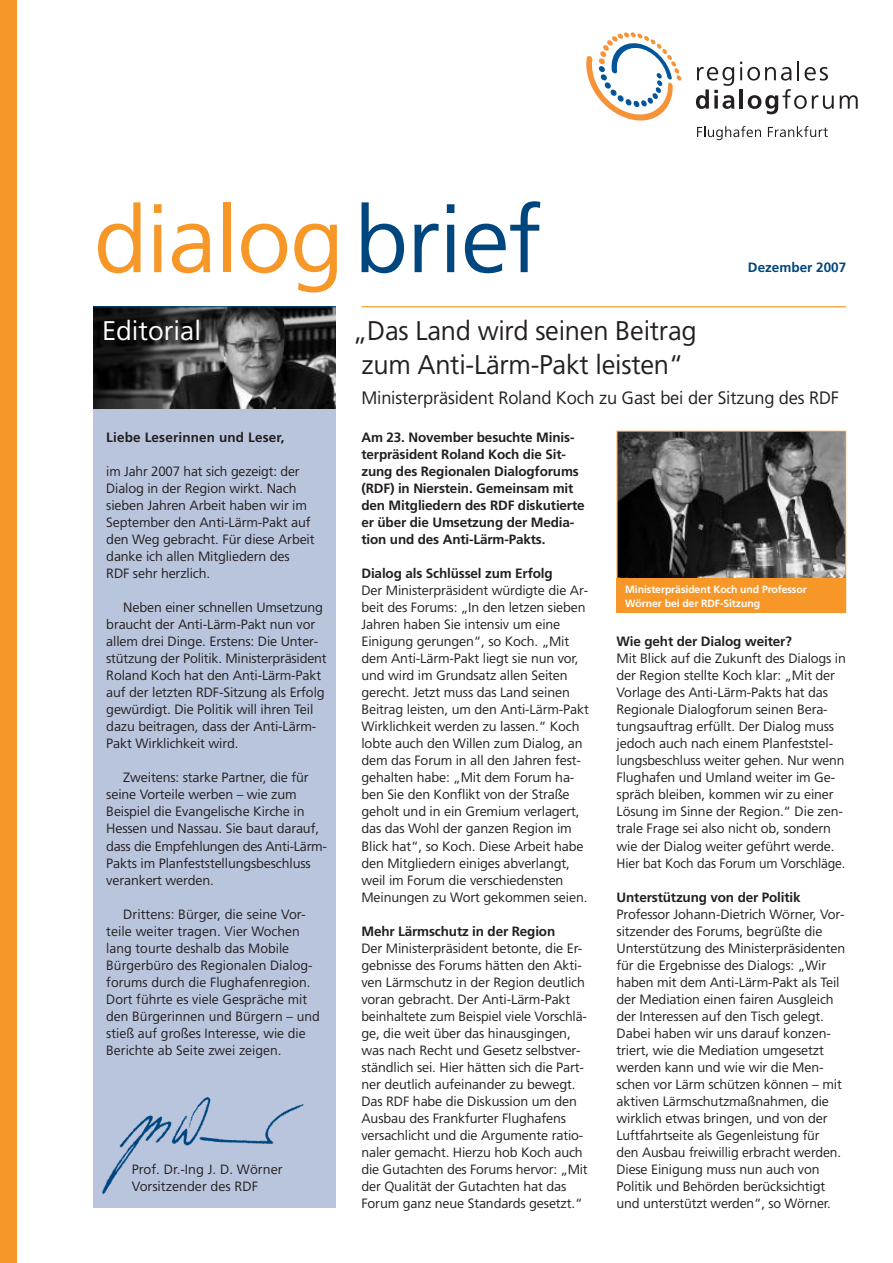
<style>
.page{position:relative;width:893px;height:1263px;background:#fff}
.page>*{position:absolute;margin:0;border:0;box-sizing:border-box;transform-origin:0 0}
.t1{font:93px "F Frutiger";letter-spacing:-.015em;color:#f79727}
.t2{font:27px/34px "F Frutiger";letter-spacing:-.01em;color:#231f20;text-align:center}
.t3{font:27px "F Frutiger";color:#fff}
.t4{font:18px "F Frutiger";letter-spacing:-.01em;color:#231f20}
.t5{font:13.5px/17px "F Frutiger";letter-spacing:-.01em;color:#231f20}
.t6{font:700 13.5px/17px "F Frutiger";letter-spacing:-.01em;color:#231f20}
.t7{font:700 13.5px "F Frutiger";letter-spacing:.01em;color:#231f20}
.t8{font:700 13.5px "F Frutiger";color:#00467e}
.t9{font:700 10.5px/13.5px "F Frutiger";letter-spacing:-.01em;color:#fff}
.s1{color:#00467e}
</style>
<div class="page">
<div style="left:94px;top:306px;width:242px;height:902px;background:#b9c5dc"></div>
<img style="left:94px;top:307px;width:242px;height:101px">
<hr style="left:740px;top:89px;width:3px;height:20px;background:#231f20">
<svg style="left:748px;top:89px;width:86px;height:25px"></svg>
<svg style="left:840px;top:95px;width:18px;height:14px"></svg>
<svg style="left:696px;top:67px;width:38px;height:42px"></svg>
<svg style="left:740px;top:62px;width:51px;height:19px"></svg>
<svg style="left:797px;top:61px;width:2px;height:19px"></svg>
<svg style="left:805px;top:67px;width:23px;height:14px"></svg>
<svg style="left:697px;top:126px;width:64px;height:14px"></svg>
<svg style="left:768px;top:126px;width:60px;height:11px"></svg>
<svg style="left:586px;top:32px;width:96px;height:89px"></svg>
<div style="left:0;top:0;width:17px;height:1263px;background:#f79727"></div>
<hr style="left:361px;top:306px;width:485px;height:1px;background:#f79727">
<hr style="left:94px;top:306px;width:242px;height:1px;background:#00467e">
<img style="left:619px;top:433px;width:225px;height:145px">
<div style="left:617px;top:431px;width:229px;height:181px;border:1px solid #f79727"></div>
<div style="left:617px;top:578px;width:229px;height:34px;background:#f79727"></div>
<img style="left:93px;top:1081px;width:211px;height:123px">
<h1 class="t1" style="left:94px;top:207px;width:450px">dialog<span class="s1">brief</span></h1>
<p class="t8" style="left:748px;top:262px;width:100px">Dezember 2007</p>
<h2 class="t3" style="left:102px;top:321px;width:101px">Editorial</h2>
<p class="t7" style="left:106px;top:432px;width:180px">Liebe Leserinnen und Leser,</p>
<p class="t5" style="left:106px;top:464px;width:210px">im Jahr 2007 hat sich gezeigt: der<br>Dialog in der Region wirkt. Nach sieben Jahren Arbeit haben wir im<br>September den Anti-Lärm-Pakt auf den Weg gebracht. Für diese Arbeit danke ich allen Mitgliedern des<br>RDF sehr herzlich.</p>
<p class="t5" style="left:106px;top:601px;width:222px;text-indent:17px">Neben einer schnellen Umsetzung braucht der Anti-Lärm-Pakt nun vor allem drei Dinge. Erstens: Die Unter&shy;stützung der Politik. Ministerpräsident Roland Koch hat den Anti-Lärm-Pakt auf der letzten RDF-Sitzung als Erfolg gewürdigt. Die Politik will ihren Teil dazu beitragen, dass der Anti-Lärm-Pakt Wirklichkeit wird.</p>
<p class="t5" style="left:106px;top:771px;width:222px;text-indent:17px">Zweitens: starke Partner, die für seine Vorteile werben – wie zum Beispiel die Evangelische Kirche in Hessen und Nassau. Sie baut darauf, dass die Empfehlungen des Anti-Lärm-Pakts im Planfeststellungsbeschluss verankert werden.</p>
<p class="t5" style="left:106px;top:907px;width:215px;text-indent:17px">Drittens: Bürger, die seine Vor&shy;teile weiter tragen. Vier Wochen lang tourte deshalb das Mobile Bürgerbüro des Regionalen Dialog&shy;forums durch die Flughafenregion.<br>Dort führte es viele Gespräche mit den Bürgerinnen und Bürgern – und stieß auf großes Interesse, wie die Berichte ab Seite zwei zeigen.</p>
<p class="t5" style="left:132px;top:1162px;width:152px">Prof. Dr.-Ing J. D. Wörner<br>Vorsitzender des RDF</p>
<h2 class="t2" style="left:353px;top:317px;width:345px">„Das Land wird seinen Beitrag zum Anti-Lärm-Pakt leisten“</h2>
<h3 class="t4" style="left:361px;top:392px;width:479px">Ministerpräsident Roland Koch zu Gast bei der Sitzung des RDF</h3>
<p class="t6" style="left:361px;top:430px;width:225px">Am 23. November besuchte Minis&shy;terpräsident Roland Koch die Sit&shy;zung des Regionalen Dialogforums (RDF) in Nierstein. Gemeinsam mit den Mitgliedern des RDF diskutierte er über die Umsetzung der Media&shy;tion und des Anti-Lärm-Pakts.</p>
<p class="t6" style="left:361px;top:566px;width:193px">Dialog als Schlüssel zum Erfolg</p>
<p class="t5" style="left:361px;top:584px;width:229px">Der Ministerpräsident würdigte die Ar&shy;beit des Forums: „In den letzen sieben Jahren haben Sie intensiv um eine Einigung gerungen“, so Koch. „Mit dem Anti-Lärm-Pakt liegt sie nun vor, und wird im Grundsatz allen Seiten gerecht. Jetzt muss das Land seinen Beitrag leisten, um den Anti-Lärm-Pakt Wirklichkeit werden zu lassen.“ Koch lobte auch den Willen zum Dialog, an dem das Forum in all den Jahren fest&shy;gehalten habe: „Mit dem Forum ha&shy;ben Sie den Konflikt von der Straße geholt und in ein Gremium verlagert, das das Wohl der ganzen Region im Blick hat“, so Koch. Diese Arbeit habe den Mitgliedern einiges abverlangt, weil im Forum die verschiedensten Meinungen zu Wort gekommen seien.</p>
<p class="t6" style="left:361px;top:923px;width:195px">Mehr Lärmschutz in der Region</p>
<p class="t5" style="left:361px;top:941px;width:228px">Der Ministerpräsident betonte, die Er&shy;gebnisse des Forums hätten den Akti&shy;ven Lärmschutz in der Region deutlich voran gebracht. Der Anti-Lärm-Pakt beinhaltete zum Beispiel viele Vorschlä&shy;ge, die weit über das hinausgingen, was nach Recht und Gesetz selbstver&shy;ständlich sei. Hier hätten sich die Part&shy;ner deutlich aufeinander zu bewegt.<br>Das RDF habe die Diskussion um den Ausbau des Frankfurter Flughafens versachlicht und die Argumente ratio&shy;naler gemacht. Hierzu hob Koch auch die Gutachten des Forums hervor: „Mit der Qualität der Gutachten hat das Forum ganz neue Standards gesetzt.“</p>
<p class="t9" style="left:625px;top:584px;width:183px">Ministerpräsident Koch und Professor<br>Wörner bei der RDF-Sitzung</p>
<p class="t6" style="left:617px;top:634px;width:177px">Wie geht der Dialog weiter?</p>
<p class="t5" style="left:617px;top:652px;width:231px">Mit Blick auf die Zukunft des Dialogs in der Region stellte Koch klar: „Mit der Vorlage des Anti-Lärm-Pakts hat das Regionale Dialogforum seinen Bera&shy;tungsauftrag erfüllt. Der Dialog muss jedoch auch nach einem Planfeststel&shy;lungsbeschluss weiter gehen. Nur wenn Flughafen und Umland weiter im Ge&shy;spräch bleiben, kommen wir zu einer Lösung im Sinne der Region.“ Die zen&shy;trale Frage sei also nicht ob, sondern wie der Dialog weiter geführt werde.<br>Hier bat Koch das Forum um Vorschläge.</p>
<p class="t6" style="left:617px;top:889px;width:186px">Unterstützung von der Politik</p>
<p class="t5" style="left:617px;top:907px;width:230px">Professor Johann-Dietrich Wörner, Vor&shy;sitzender des Forums, begrüßte die Unterstützung des Ministerpräsidenten für die Ergebnisse des Dialogs: „Wir haben mit dem Anti-Lärm-Pakt als Teil der Mediation einen fairen Ausgleich der Interessen auf den Tisch gelegt.<br>Dabei haben wir uns darauf konzen&shy;triert, wie die Mediation umgesetzt werden kann und wie wir die Men&shy;schen vor Lärm schützen können – mit aktiven Lärmschutzmaßnahmen, die wirklich etwas bringen, und von der Luftfahrtseite als Gegenleistung für<br>den Ausbau freiwillig erbracht werden.<br>Diese Einigung muss nun auch von Politik und Behörden berücksichtigt und unterstützt werden“, so Wörner.</p>
</div>
